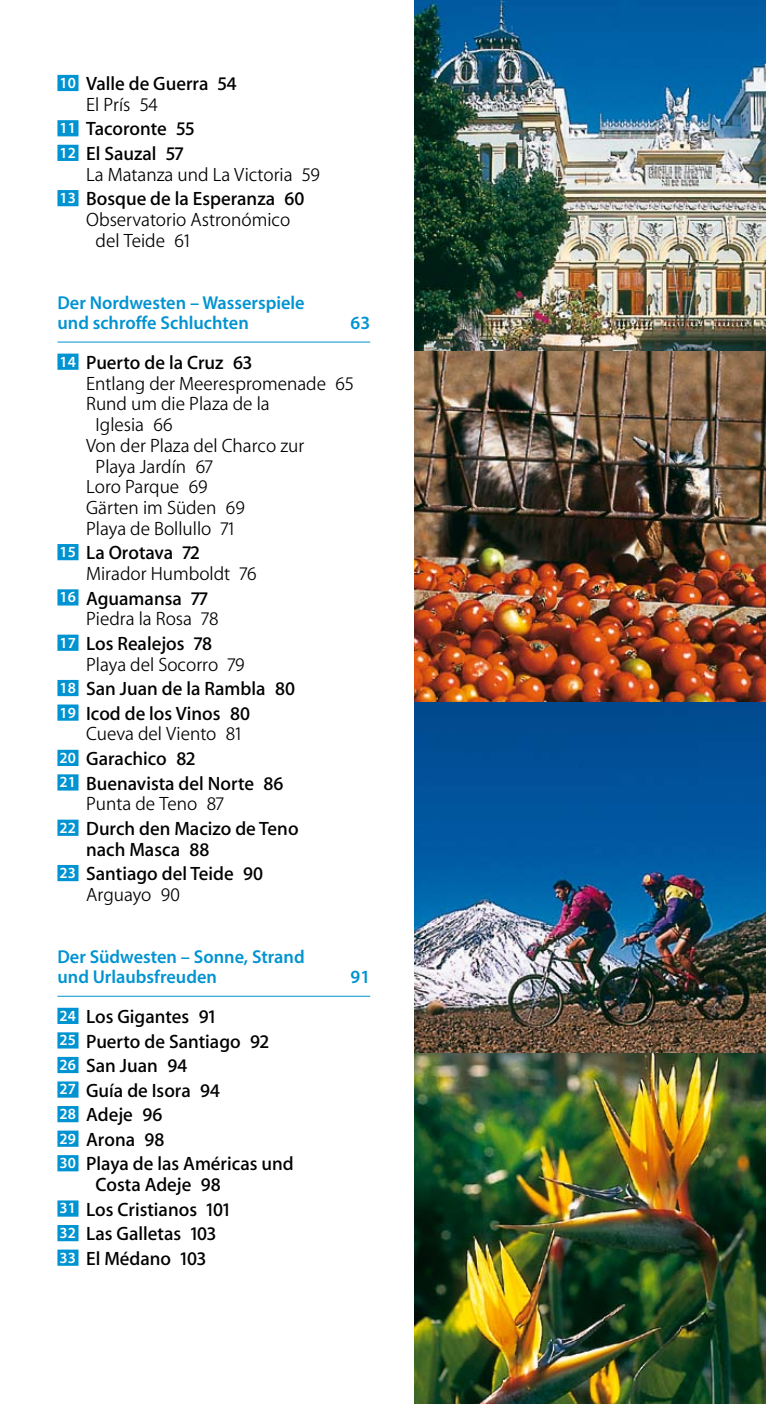
<style>
.page{position:relative;width:766px;height:1404px;background:#fff}
.page>*{position:absolute;margin:0;border:0;box-sizing:border-box;transform-origin:0 0}
.t1{font:700 19.35px/24.5px "ADAC Myriad OT";color:#000}
.t2{font:300 19.35px/20.7px "ADAC Myriad OT";color:#000}
.t3{font:600 18.68px/19.8px "Myriad Pro";color:#0093d1}
.s1{font-family:"Myriad Pro";font-weight:600;font-size:15.53px;color:#fff}
.s2{font-weight:300}
.s3{font-weight:700}
</style>
<div class="page">
<div style="left:57px;top:75px;width:21px;height:16px;background:#0093d1"></div>
<div style="left:57px;top:120px;width:21px;height:16px;background:#0093d1"></div>
<div style="left:57px;top:145px;width:21px;height:16px;background:#0093d1"></div>
<div style="left:57px;top:190px;width:21px;height:16px;background:#0093d1"></div>
<hr style="left:57px;top:341px;width:313px;height:1px;background:#0093d1">
<div style="left:57px;top:353px;width:21px;height:17px;background:#0093d1"></div>
<div style="left:57px;top:544px;width:21px;height:16px;background:#0093d1"></div>
<div style="left:57px;top:589px;width:21px;height:16px;background:#0093d1"></div>
<div style="left:57px;top:634px;width:21px;height:16px;background:#0093d1"></div>
<div style="left:57px;top:680px;width:21px;height:16px;background:#0093d1"></div>
<div style="left:57px;top:704px;width:21px;height:16px;background:#0093d1"></div>
<div style="left:57px;top:749px;width:21px;height:17px;background:#0093d1"></div>
<div style="left:57px;top:774px;width:21px;height:16px;background:#0093d1"></div>
<div style="left:57px;top:819px;width:21px;height:16px;background:#0093d1"></div>
<div style="left:57px;top:864px;width:21px;height:17px;background:#0093d1"></div>
<hr style="left:57px;top:995px;width:313px;height:1px;background:#0093d1">
<div style="left:57px;top:1007px;width:21px;height:16px;background:#0093d1"></div>
<div style="left:57px;top:1032px;width:21px;height:16px;background:#0093d1"></div>
<div style="left:57px;top:1056px;width:21px;height:16px;background:#0093d1"></div>
<div style="left:57px;top:1081px;width:21px;height:16px;background:#0093d1"></div>
<div style="left:57px;top:1105px;width:21px;height:17px;background:#0093d1"></div>
<div style="left:57px;top:1130px;width:21px;height:16px;background:#0093d1"></div>
<div style="left:57px;top:1154px;width:21px;height:17px;background:#0093d1"></div>
<div style="left:57px;top:1200px;width:21px;height:16px;background:#0093d1"></div>
<div style="left:57px;top:1224px;width:21px;height:16px;background:#0093d1"></div>
<div style="left:57px;top:1249px;width:21px;height:16px;background:#0093d1"></div>
<img style="left:415px;top:0;width:350px;height:1403px">
<p class="t1" style="left:86px;top:73px;width:152px;line-height:20.7px;text-indent:-27px"><span class="s1">10</span> Valle de Guerra 54<br><span class="s2">El Prís 54</span></p>
<p class="t1" style="left:59px;top:117px;width:136px"><span class="s1">11</span> Tacoronte 55<br><span class="s1">12</span> El Sauzal 57</p>
<p class="t2" style="left:59px;top:162px;width:262px;line-height:24.5px;text-indent:27px">La Matanza und La Victoria 59<br><span class="s1">13</span> <span class="s3">Bosque de la Esperanza 60</span></p>
<p class="t2" style="left:96px;top:209px;width:196px;text-indent:-9px">Observatorio Astronómico del Teide 61</p>
<p class="t3" style="left:57px;top:292px;width:249px">Der Nordwesten – Wasserspiele und schroffe Schluchten</p>
<p class="t3" style="left:350px;top:312px;width:21px">63</p>
<p class="t1" style="left:59px;top:350px;width:194px"><span class="s1">14</span> Puerto de la Cruz 63</p>
<p class="t2" style="left:86px;top:373px;width:269px">Entlang der Meerespromenade 65</p>
<p class="t2" style="left:86px;top:394px;width:185px">Rund um die Plaza de la</p>
<p class="t2" style="left:96px;top:414px;width:78px">Iglesia 66</p>
<p class="t2" style="left:86px;top:435px;width:219px">Von der Plaza del Charco zur</p>
<p class="t2" style="left:96px;top:456px;width:118px">Playa Jardín 67</p>
<p class="t2" style="left:86px;top:476px;width:123px">Loro Parque 69</p>
<p class="t2" style="left:86px;top:497px;width:160px">Gärten im Süden 69</p>
<p class="t2" style="left:86px;top:518px;width:149px">Playa de Bollullo 71</p>
<p class="t2" style="left:86px;top:542px;width:172px;text-indent:-27px"><span class="s1">15</span> <span class="s3">La Orotava 72<br></span>Mirador Humboldt 76</p>
<p class="t2" style="left:86px;top:588px;width:134px;text-indent:-27px"><span class="s1">16</span> <span class="s3">Aguamansa 77<br></span>Piedra la Rosa 78</p>
<p class="t2" style="left:86px;top:633px;width:160px;text-indent:-27px"><span class="s1">17</span> <span class="s3">Los Realejos 78<br></span>Playa del Socorro 79</p>
<p class="t1" style="left:59px;top:676px;width:237px"><span class="s1">18</span> San Juan de la Rambla 80<br><span class="s1">19</span> Icod de los Vinos 80</p>
<p class="t1" style="left:59px;top:722px;width:225px;text-indent:27px"><span class="s2">Cueva del Viento 81<br></span><span class="s1">20</span> Garachico 82<br><span class="s1">21</span> Buenavista del Norte 86</p>
<p class="t1" style="left:59px;top:791px;width:240px;text-indent:27px"><span class="s2">Punta de Teno 87<br></span><span class="s1">22</span> Durch den Macizo de Teno</p>
<p class="t1" style="left:59px;top:837px;width:205px;text-indent:27px">nach Masca 88<br><span class="s1">23</span> Santiago del Teide 90</p>
<p class="t2" style="left:86px;top:884px;width:95px">Arguayo 90</p>
<p class="t3" style="left:57px;top:946px;width:249px">Der Südwesten – Sonne, Strand und Urlaubsfreuden</p>
<p class="t1" style="left:59px;top:1004px;width:236px"><span class="s1">24</span> Los Gigantes 91<br><span class="s1">25</span> Puerto de Santiago 92<br><span class="s1">26</span> San Juan 94<br><span class="s1">27</span> Guía de Isora 94<br><span class="s1">28</span> Adeje 96<br><span class="s1">29</span> Arona 98<br><span class="s1">30</span> Playa de las Américas und</p>
<p class="t1" style="left:59px;top:1172px;width:171px;text-indent:36px">Costa Adeje 98<br><span class="s1">31</span> Los Cristianos 101<br><span class="s1">32</span> Las Galletas 103<br><span class="s1">33</span> El Médano 103</p>
<p class="t3" style="left:350px;top:966px;width:21px">91</p>
</div>
